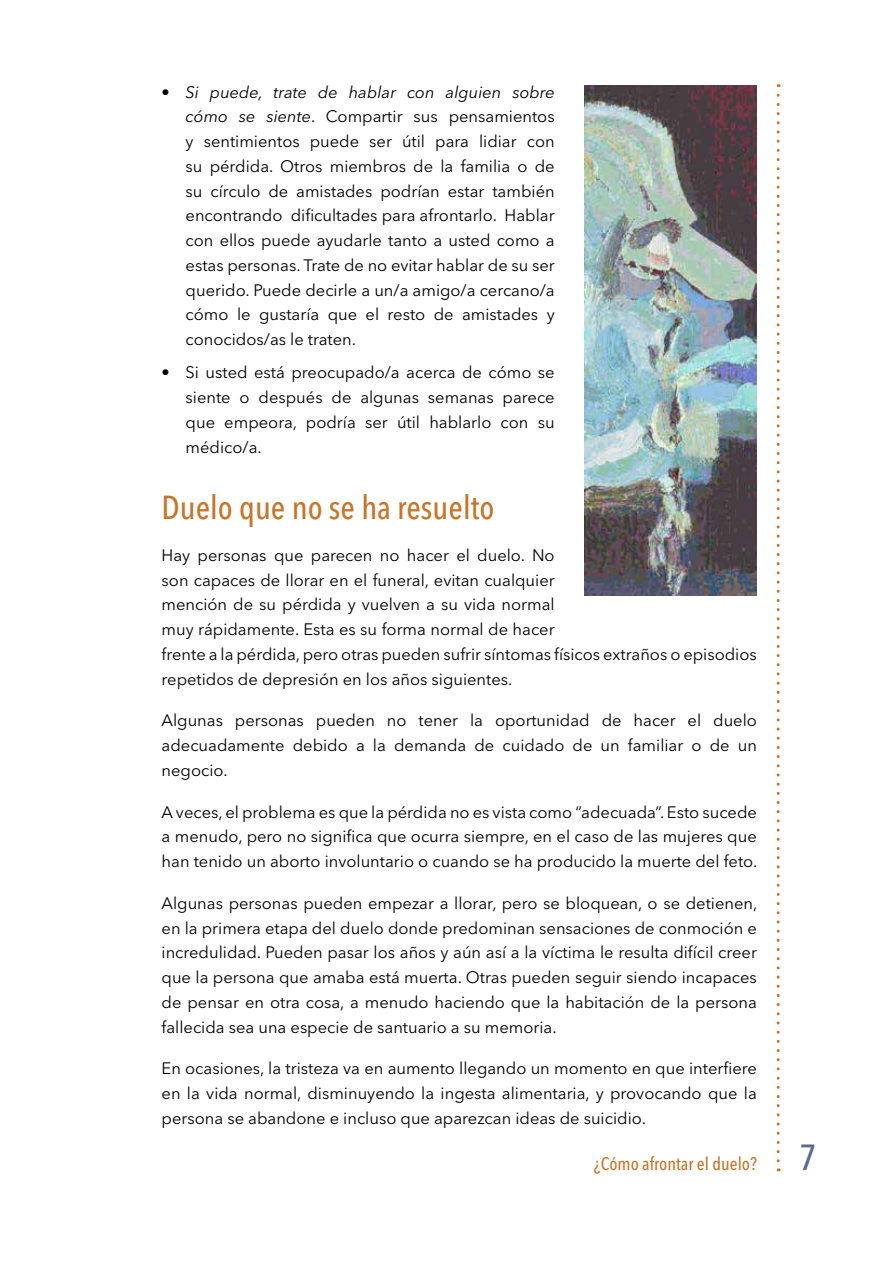
<style>
.page{position:relative;width:893px;height:1263px;background:#fff}
.page>*{position:absolute;margin:0;border:0;box-sizing:border-box;transform-origin:0 0}
.t1{font:500 condensed 33px "Avenir Next LT Pro";color:#c6762a}
.t2{font:500 condensed 18px "Avenir Next LT Pro";color:#c6762a}
.t3{font:16.5px/24.8px "Avenir Next LT Pro";color:#000;text-align:justify}
.s1{font-weight:700}
.s2{font-style:italic}
.s3{font-size:36px;color:#596b95}
</style>
<div class="page">
<svg style="left:777px;top:84px;width:3px;height:1077px"></svg>
<img style="left:584px;top:85px;width:173px;height:510px">
<p class="t3" style="left:186px;top:79px;width:371px;text-indent:-24px"><span class="s1">•</span> <span class="s2">Si puede, trate de hablar con alguien sobre cómo se siente</span>. Compartir sus pensamientos y sentimientos puede ser útil para lidiar con su pérdida. Otros miembros de la familia o de su círculo de amistades podrían estar también encontrando dificultades para afrontarlo. Hablar con ellos puede ayudarle tanto a usted como a estas personas. Trate de no evitar hablar de su ser querido. Puede decirle a un/a amigo/a cercano/a cómo le gustaría que el resto de amistades y conocidos/as le traten.</p>
<p class="t3" style="left:186px;top:360px;width:371px;text-indent:-24px"><span class="s1">•</span> Si usted está preocupado/a acerca de cómo se siente o después de algunas semanas parece que empeora, podría ser útil hablarlo con su médico/a.</p>
<h1 class="t1" style="left:162px;top:488px;width:334px">Duelo que no se ha resuelto</h1>
<p class="t3" style="left:162px;top:543px;width:597px;text-align:left">Hay personas que parecen no hacer el duelo. No<br>son capaces de llorar en el funeral, evitan cualquier<br>mención de su pérdida y vuelven a su vida normal<br>muy rápidamente. Esta es su forma normal de hacer<br>frente a la pérdida, pero otras pueden sufrir síntomas físicos extraños o episodios repetidos de depresión en los años siguientes.</p>
<p class="t3" style="left:162px;top:708px;width:597px">Algunas personas pueden no tener la oportunidad de hacer el duelo adecuadamente debido a la demanda de cuidado de un familiar o de un negocio.</p>
<p class="t3" style="left:162px;top:799px;width:597px">A veces, el problema es que la pérdida no es vista como “adecuada”. Esto sucede a menudo, pero no significa que ocurra siempre, en el caso de las mujeres que han tenido un aborto involuntario o cuando se ha producido la muerte del feto.</p>
<p class="t3" style="left:162px;top:891px;width:597px">Algunas personas pueden empezar a llorar, pero se bloquean, o se detienen, en la primera etapa del duelo donde predominan sensaciones de conmoción e incredulidad. Pueden pasar los años y aún así a la víctima le resulta difícil creer que la persona que amaba está muerta. Otras pueden seguir siendo incapaces de pensar en otra cosa, a menudo haciendo que la habitación de la persona fallecida sea una especie de santuario a su memoria.</p>
<p class="t3" style="left:162px;top:1056px;width:597px">En ocasiones, la tristeza va en aumento llegando un momento en que interfiere en la vida normal, disminuyendo la ingesta alimentaria, y provocando que la persona se abandone e incluso que aparezcan ideas de suicidio.</p>
<p class="t2" style="left:594px;top:1153px;width:224px">¿Cómo afrontar el duelo? <span class="s3">7</span></p>
</div>
